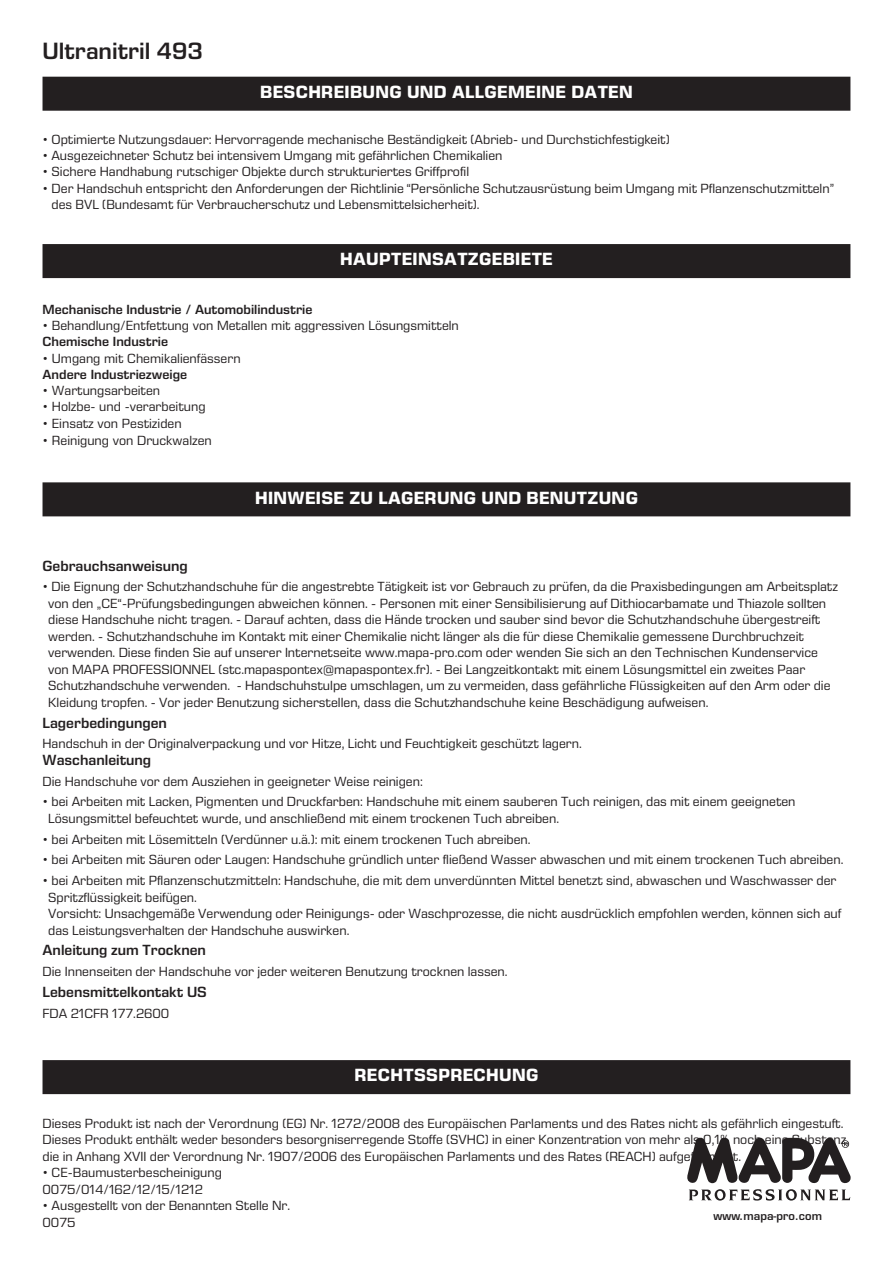
<style>
.page{position:relative;width:893px;height:1263px;background:#fff}
.page>*{position:absolute;margin:0;border:0;box-sizing:border-box;transform-origin:0 0}
._07__Nom_produit_rap{font:600 24px "Eurostile Next LT Pro";color:#231f20}
._08__Titre_bandeau_n{font:700 18px "Eurostile Next LT Pro";letter-spacing:.02em;color:#fff}
._10__Texte{font:600 15px "Eurostile Next LT Pro";color:#231f20}
._10__Texte-2{font:13.5px/16.5px "Eurostile Next LT Pro";color:#231f20}
.formatage_balise{font:13.5px/16.2px "Eurostile Next LT Pro";color:#231f20}
.secteur_texte{font:13.5px "Eurostile Next LT Pro";color:#231f20}
.secteur_titre{font:600 13.5px "Eurostile Next LT Pro";color:#231f20}
.t1{font:600 11.1px "Eurostile";color:#231f20}
</style>
<div class="page">
<svg style="left:687px;top:1138px;width:164px;height:62px"></svg>
<div style="left:43px;top:77px;width:807px;height:34px;background:#231f20"></div>
<div style="left:43px;top:244px;width:807px;height:34px;background:#231f20"></div>
<div style="left:43px;top:482px;width:807px;height:34px;background:#231f20"></div>
<div style="left:43px;top:1060px;width:807px;height:34px;background:#231f20"></div>
<p class="_07__Nom_produit_rap" style="left:43px;top:38px;width:162px">Ultranitril 493</p>
<p class="_08__Titre_bandeau_n" style="left:260px;top:82px;width:374px">BESCHREIBUNG UND ALLGEMEINE DATEN</p>
<p class="formatage_balise" style="left:43px;top:131px;width:629px">• Optimierte Nutzungsdauer: Hervorragende mechanische Beständigkeit (Abrieb- und Durchstichfestigkeit)</p>
<p class="formatage_balise" style="left:43px;top:148px;width:461px">• Ausgezeichneter Schutz bei intensivem Umgang mit gefährlichen Chemikalien</p>
<p class="formatage_balise" style="left:43px;top:164px;width:428px">• Sichere Handhabung rutschiger Objekte durch strukturiertes Griffprofil</p>
<p class="formatage_balise" style="left:52px;top:180px;width:784px;text-indent:-9px">• Der Handschuh entspricht den Anforderungen der Richtlinie “Persönliche Schutzausrüstung beim Umgang mit Pflanzenschutzmitteln” des BVL (Bundesamt für Verbraucherschutz und Lebensmittelsicherheit).</p>
<p class="_08__Titre_bandeau_n" style="left:340px;top:249px;width:214px">HAUPTEINSATZGEBIETE</p>
<p class="secteur_titre" style="left:43px;top:302px;width:271px">Mechanische Industrie / Automobilindustrie</p>
<p class="secteur_texte" style="left:43px;top:318px;width:418px">• Behandlung/Entfettung von Metallen mit aggressiven Lösungsmitteln</p>
<p class="secteur_titre" style="left:43px;top:334px;width:127px">Chemische Industrie</p>
<p class="secteur_texte" style="left:43px;top:351px;width:200px">• Umgang mit Chemikalienfässern</p>
<p class="secteur_titre" style="left:43px;top:367px;width:146px">Andere Industriezweige</p>
<p class="secteur_texte" style="left:43px;top:383px;width:119px">• Wartungsarbeiten</p>
<p class="secteur_texte" style="left:43px;top:400px;width:164px">• Holzbe- und -verarbeitung</p>
<p class="secteur_texte" style="left:43px;top:416px;width:141px">• Einsatz von Pestiziden</p>
<p class="secteur_texte" style="left:43px;top:433px;width:171px">• Reinigung von Druckwalzen</p>
<p class="_08__Titre_bandeau_n" style="left:255px;top:487px;width:384px">HINWEISE ZU LAGERUNG UND BENUTZUNG</p>
<p class="_10__Texte" style="left:43px;top:557px;width:147px">Gebrauchsanweisung</p>
<p class="_10__Texte-2" style="left:48px;top:579px;width:791px;text-indent:-6px">• Die Eignung der Schutzhandschuhe für die angestrebte Tätigkeit ist vor Gebrauch zu prüfen, da die Praxisbedingungen am Arbeitsplatz von den „CE“-Prüfungsbedingungen abweichen können. - Personen mit einer Sensibilisierung auf Dithiocarbamate und Thiazole sollten diese Handschuhe nicht tragen. - Darauf achten, dass die Hände trocken und sauber sind bevor die Schutzhandschuhe übergestreift werden. - Schutzhandschuhe im Kontakt mit einer Chemikalie nicht länger als die für diese Chemikalie gemessene Durchbruchzeit verwenden. Diese finden Sie auf unserer Internetseite www.mapa-pro.com oder wenden Sie sich an den Technischen Kundenservice von MAPA PROFESSIONNEL (stc.mapaspontex@mapaspontex.fr). - Bei Langzeitkontakt mit einem Lösungsmittel ein zweites Paar Schutzhandschuhe verwenden. - Handschuhstulpe umschlagen, um zu vermeiden, dass gefährliche Flüssigkeiten auf den Arm oder die Kleidung tropfen. - Vor jeder Benutzung sicherstellen, dass die Schutzhandschuhe keine Beschädigung aufweisen.</p>
<p class="_10__Texte" style="left:43px;top:714px;width:126px">Lagerbedingungen</p>
<p class="_10__Texte-2" style="left:43px;top:736px;width:541px">Handschuh in der Originalverpackung und vor Hitze, Licht und Feuchtigkeit geschützt lagern.</p>
<p class="_10__Texte" style="left:43px;top:751px;width:110px">Waschanleitung</p>
<p class="_10__Texte-2" style="left:43px;top:773px;width:382px">Die Handschuhe vor dem Ausziehen in geeigneter Weise reinigen:</p>
<p class="_10__Texte-2" style="left:48px;top:794px;width:749px;text-indent:-6px">• bei Arbeiten mit Lacken, Pigmenten und Druckfarben: Handschuhe mit einem sauberen Tuch reinigen, das mit einem geeigneten<br>Lösungsmittel befeuchtet wurde, und anschließend mit einem trockenen Tuch abreiben.</p>
<p class="_10__Texte-2" style="left:43px;top:831px;width:490px">• bei Arbeiten mit Lösemitteln (Verdünner u.ä.): mit einem trockenen Tuch abreiben.</p>
<p class="_10__Texte-2" style="left:43px;top:852px;width:802px">• bei Arbeiten mit Säuren oder Laugen: Handschuhe gründlich unter fließend Wasser abwaschen und mit einem trockenen Tuch abreiben.</p>
<p class="_10__Texte-2" style="left:48px;top:872px;width:794px;text-indent:-6px">• bei Arbeiten mit Pflanzenschutzmitteln: Handschuhe, die mit dem unverdünnten Mittel benetzt sind, abwaschen und Waschwasser der Spritzflüssigkeit beifügen.<br>Vorsicht: Unsachgemäße Verwendung oder Reinigungs- oder Waschprozesse, die nicht ausdrücklich empfohlen werden, können sich auf das Leistungsverhalten der Handschuhe auswirken.</p>
<p class="_10__Texte" style="left:43px;top:942px;width:165px">Anleitung zum Trocknen</p>
<p class="_10__Texte-2" style="left:43px;top:963px;width:467px">Die Innenseiten der Handschuhe vor jeder weiteren Benutzung trocknen lassen.</p>
<p class="_10__Texte" style="left:43px;top:983px;width:166px">Lebensmittelkontakt US</p>
<p class="_10__Texte-2" style="left:43px;top:1005px;width:128px">FDA 21CFR 177.2600</p>
<p class="_08__Titre_bandeau_n" style="left:355px;top:1065px;width:185px">RECHTSSPRECHUNG</p>
<p class="_10__Texte-2" style="left:43px;top:1115px;width:808px">Dieses Produkt ist nach der Verordnung (EG) Nr. 1272/2008 des Europäischen Parlaments und des Rates nicht als gefährlich eingestuft.<br>Dieses Produkt enthält weder besonders besorgniserregende Stoffe (SVHC) in einer Konzentration von mehr als 0,1% noch eine Substanz, die in Anhang XVII der Verordnung Nr. 1907/2006 des Europäischen Parlaments und des Rates (REACH) aufgeführt ist.</p>
<p class="_10__Texte-2" style="left:43px;top:1164px;width:181px">• CE-Baumusterbescheinigung</p>
<p class="_10__Texte-2" style="left:43px;top:1181px;width:162px">0075/014/162/12/15/1212</p>
<p class="_10__Texte-2" style="left:43px;top:1197px;width:249px">• Ausgestellt von der Benannten Stelle Nr.</p>
<p class="_10__Texte-2" style="left:43px;top:1214px;width:34px">0075</p>
<p class="t1" style="left:714px;top:1209px;width:110px">www.mapa-pro.com</p>
</div>
